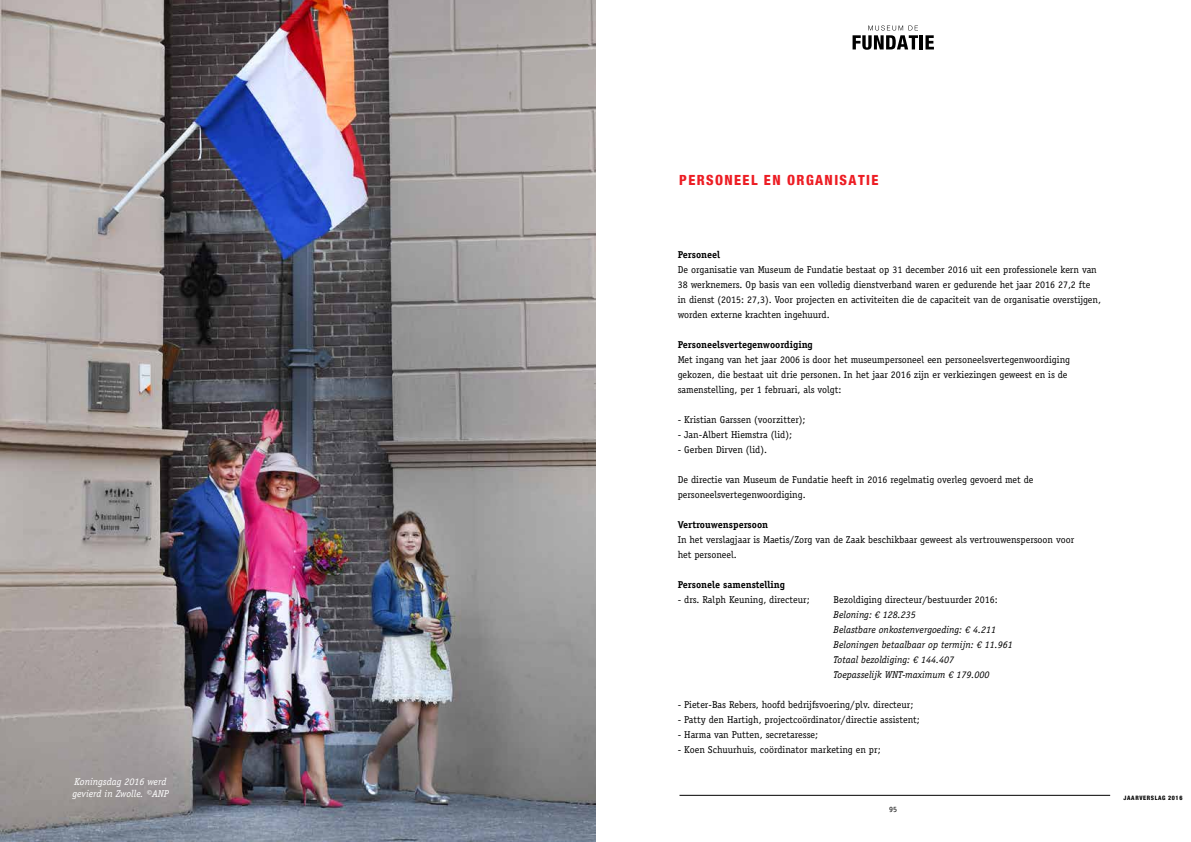
<style>
.page{position:relative;width:1191px;height:842px;background:#fff}
.page>*{position:absolute;margin:0;border:0;box-sizing:border-box;transform-origin:0 0}
.t1{font:800 condensed 14px "Helvetica Neue";letter-spacing:.1em;color:#ed1d24}
.t2{font:10px/15px "Officina Serif Std";color:#000}
.t3{font:italic 10px/15px "Officina Serif Std";color:#000}
.t4{font:700 10px "Officina Serif Std";color:#000}
.t5{font:italic 10px/12px "Officina Serif Std";color:#fff}
.t6{font:8px "Officina Serif Std";color:#000}
.t7{font:800 condensed 6px "Helvetica Neue";letter-spacing:.1em;color:#000}
</style>
<div class="page">
<hr style="left:919px;top:35px;width:4px;height:14px;background:#000">
<svg style="left:925px;top:35px;width:9px;height:14px"></svg>
<svg style="left:852px;top:25px;width:66px;height:25px"></svg>
<hr style="left:679px;top:795px;width:431px;height:1px;background:#000">
<img style="left:0;top:0;width:595px;height:842px">
<p class="t5" style="left:72px;top:776px;width:98px">Koningsdag 2016 werd gevierd in Zwolle. ©ANP</p>
<h1 class="t1" style="left:679px;top:172px;width:201px">PERSONEEL EN ORGANISATIE</h1>
<p class="t4" style="left:677px;top:248px;width:44px">Personeel</p>
<p class="t2" style="left:677px;top:262px;width:425px">De organisatie van Museum de Fundatie bestaat op 31 december 2016 uit een professionele kern van 38 werknemers. Op basis van een volledig dienstverband waren er gedurende het jaar 2016 27,2 fte in dienst (2015: 27,3). Voor projecten en activiteiten die de capaciteit van de organisatie overstijgen, worden externe krachten ingehuurd.</p>
<p class="t4" style="left:677px;top:338px;width:137px">Personeelsvertegenwoordiging</p>
<p class="t2" style="left:677px;top:352px;width:394px">Met ingang van het jaar 2006 is door het museumpersoneel een personeelsvertegenwoordiging gekozen, die bestaat uit drie personen. In het jaar 2016 zijn er verkiezingen geweest en is de samenstelling, per 1 februari, als volgt:</p>
<p class="t2" style="left:677px;top:412px;width:129px">- Kristian Garssen (voorzitter);</p>
<p class="t2" style="left:677px;top:427px;width:116px">- Jan-Albert Hiemstra (lid);</p>
<p class="t2" style="left:677px;top:442px;width:91px">- Gerben Dirven (lid).</p>
<p class="t2" style="left:677px;top:472px;width:357px">De directie van Museum de Fundatie heeft in 2016 regelmatig overleg gevoerd met de personeelsvertegenwoordiging.</p>
<p class="t4" style="left:677px;top:518px;width:92px">Vertrouwenspersoon</p>
<p class="t2" style="left:677px;top:532px;width:398px">In het verslagjaar is Maetis/Zorg van de Zaak beschikbaar geweest als vertrouwenspersoon voor het personeel.</p>
<p class="t4" style="left:677px;top:578px;width:109px">Personele samenstelling</p>
<p class="t2" style="left:677px;top:592px;width:133px">- drs. Ralph Keuning, directeur;</p>
<p class="t2" style="left:833px;top:592px;width:166px">Bezoldiging directeur/bestuurder 2016:</p>
<p class="t3" style="left:833px;top:607px;width:181px">Beloning: € 128.235<br>Belastbare onkostenvergoeding: € 4.211<br>Beloningen betaalbaar op termijn: € 11.961<br>Totaal bezoldiging: € 144.407<br>Toepasselijk WNT-maximum € 179.000</p>
<p class="t2" style="left:677px;top:697px;width:237px">- Pieter-Bas Rebers, hoofd bedrijfsvoering/plv. directeur;</p>
<p class="t2" style="left:677px;top:712px;width:243px">- Patty den Hartigh, projectcoördinator/directie assistent;</p>
<p class="t2" style="left:677px;top:727px;width:142px">- Harma van Putten, secretaresse;</p>
<p class="t2" style="left:677px;top:742px;width:204px">- Koen Schuurhuis, coördinator marketing en pr;</p>
<p class="t6" style="left:889px;top:804px;width:9px">95</p>
<p class="t7" style="left:1123px;top:795px;width:60px">JAARVERSLAG 2016</p>
</div>
